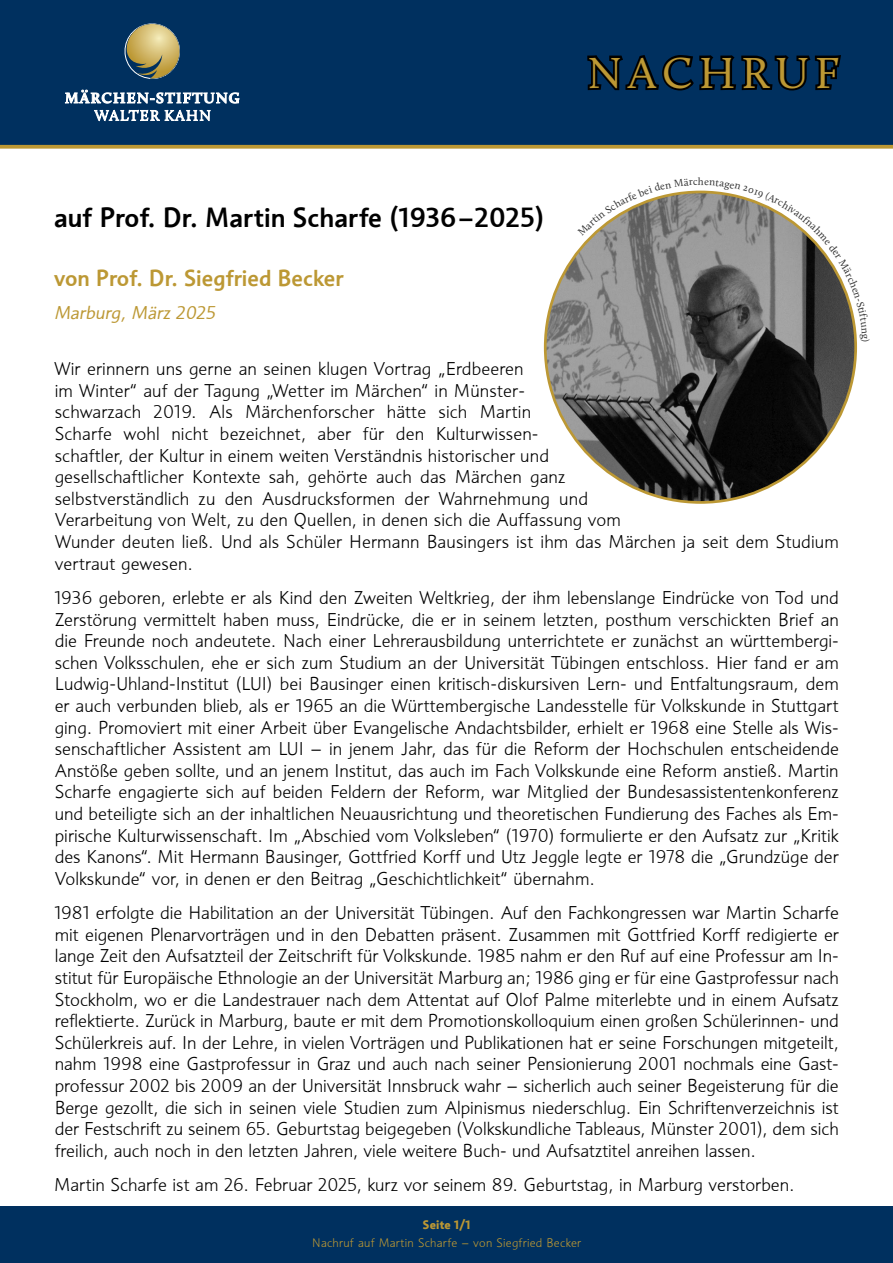
<style>
.page{position:relative;width:893px;height:1263px;background:#fff}
.page>*{position:absolute;margin:0;border:0;box-sizing:border-box;transform-origin:0 0}
.t1{font:45px "Calluna";letter-spacing:.14em;color:#bc9834}
.t2{font:500 27px "Informa";letter-spacing:.005em;color:#000}
.t3{font:500 22.5px "Informa";letter-spacing:.005em;color:#bc9834}
.t4{font:300 18px/21.6px "Informa";letter-spacing:.005em;color:#000;text-align:justify}
.t5{font:italic 18px "Informa";color:#bc9834}
.t6{font:300 12px "Informa";letter-spacing:.02em;color:#bc9834}
.t7{font:700 12px "Informa";letter-spacing:.02em;color:#bc9834}
</style>
<div class="page">
<div style="left:0;top:1205px;width:893px;height:58px;background:#00305f"></div>
<div style="left:0;top:0;width:893px;height:147px;background:#00305f"></div>
<svg style="left:0;top:145px;width:893px;height:4px;background:#c2a146"></svg>
<svg style="left:65px;top:23px;width:174px;height:98px"></svg>
<svg style="left:587px;top:55px;width:254px;height:36px"></svg>
<img style="left:545px;top:192px;width:311px;height:310px;border-radius:155px">
<svg style="left:577px;top:190px;width:280px;height:152px"></svg>
<h1 class="t1" style="left:587px;top:45px;width:253px">NACHRUF</h1>
<h2 class="t2" style="left:54px;top:201px;width:492px">auf Prof. Dr. Martin Scharfe (1936–2025)</h2>
<p class="t3" style="left:54px;top:265px;width:291px">von Prof. Dr. Siegfried Becker</p>
<p class="t5" style="left:54px;top:302px;width:166px">Marburg, März 2025</p>
<p class="t4" style="left:54px;top:358px;width:786px;text-align:left">Wir erinnern uns gerne an seinen klugen Vortrag „Erdbeeren<br>im Winter“ auf der Tagung „Wetter im Märchen“ in Münster-<br>schwarzach 2019. Als Märchenforscher hätte sich Martin<br>Scharfe wohl nicht bezeichnet, aber für den Kulturwissen-<br>schaftler, der Kultur in einem weiten Verständnis historischer und<br>gesellschaftlicher Kontexte sah, gehörte auch das Märchen ganz<br>selbstverständlich zu den Ausdrucksformen der Wahrnehmung und<br>Verarbeitung von Welt, zu den Quellen, in denen sich die Auffassung vom<br>Wunder deuten ließ. Und als Schüler Hermann Bausingers ist ihm das Märchen ja seit dem Studium vertraut gewesen.</p>
<p class="t4" style="left:54px;top:587px;width:786px">1936 geboren, erlebte er als Kind den Zweiten Weltkrieg, der ihm lebenslange Eindrücke von Tod und Zerstörung vermittelt haben muss, Eindrücke, die er in seinem letzten, posthum verschickten Brief an die Freunde noch andeutete. Nach einer Lehrerausbildung unterrichtete er zunächst an württembergi&shy;schen Volksschulen, ehe er sich zum Studium an der Universität Tübingen entschloss. Hier fand er am Ludwig-Uhland-Institut (LUI) bei Bausinger einen kritisch-diskursiven Lern- und Entfaltungsraum, dem er auch verbunden blieb, als er 1965 an die Württembergische Landesstelle für Volkskunde in Stuttgart ging. Promoviert mit einer Arbeit über Evangelische Andachtsbilder, erhielt er 1968 eine Stelle als Wis&shy;senschaftlicher Assistent am LUI – in jenem Jahr, das für die Reform der Hochschulen entscheidende Anstöße geben sollte, und an jenem Institut, das auch im Fach Volkskunde eine Reform anstieß. Martin Scharfe engagierte sich auf beiden Feldern der Reform, war Mitglied der Bundesassistentenkonferenz und beteiligte sich an der inhaltlichen Neuausrichtung und theoretischen Fundierung des Faches als Em&shy;pirische Kulturwissenschaft. Im „Abschied vom Volksleben“ (1970) formulierte er den Aufsatz zur „Kritik des Kanons“. Mit Hermann Bausinger, Gottfried Korff und Utz Jeggle legte er 1978 die „Grundzüge der Volkskunde“ vor, in denen er den Beitrag „Geschichtlichkeit“ übernahm.</p>
<p class="t4" style="left:54px;top:902px;width:786px">1981 erfolgte die Habilitation an der Universität Tübingen. Auf den Fachkongressen war Martin Scharfe mit eigenen Plenarvorträgen und in den Debatten präsent. Zusammen mit Gottfried Korff redigierte er lange Zeit den Aufsatzteil der Zeitschrift für Volkskunde. 1985 nahm er den Ruf auf eine Professur am In&shy;stitut für Europäische Ethnologie an der Universität Marburg an; 1986 ging er für eine Gastprofessur nach Stockholm, wo er die Landestrauer nach dem Attentat auf Olof Palme miterlebte und in einem Aufsatz reflektierte. Zurück in Marburg, baute er mit dem Promotionskolloquium einen großen Schülerinnen- und Schülerkreis auf. In der Lehre, in vielen Vorträgen und Publikationen hat er seine Forschungen mitgeteilt, nahm 1998 eine Gastprofessur in Graz und auch nach seiner Pensionierung 2001 nochmals eine Gast&shy;professur 2002 bis 2009 an der Universität Innsbruck wahr – sicherlich auch seiner Begeisterung für die Berge gezollt, die sich in seinen viele Studien zum Alpinismus niederschlug. Ein Schriftenverzeichnis ist der Festschrift zu seinem 65. Geburtstag beigegeben (Volkskundliche Tableaus, Münster 2001), dem sich freilich, auch noch in den letzten Jahren, viele weitere Buch- und Aufsatztitel anreihen lassen.</p>
<p class="t4" style="left:54px;top:1174px;width:742px">Martin Scharfe ist am 26. Februar 2025, kurz vor seinem 89. Geburtstag, in Marburg verstorben.</p>
<p class="t7" style="left:423px;top:1217px;width:49px">Seite 1/1</p>
<p class="t6" style="left:312px;top:1236px;width:270px">Nachruf auf Martin Scharfe – von Siegfried Becker</p>
</div>
